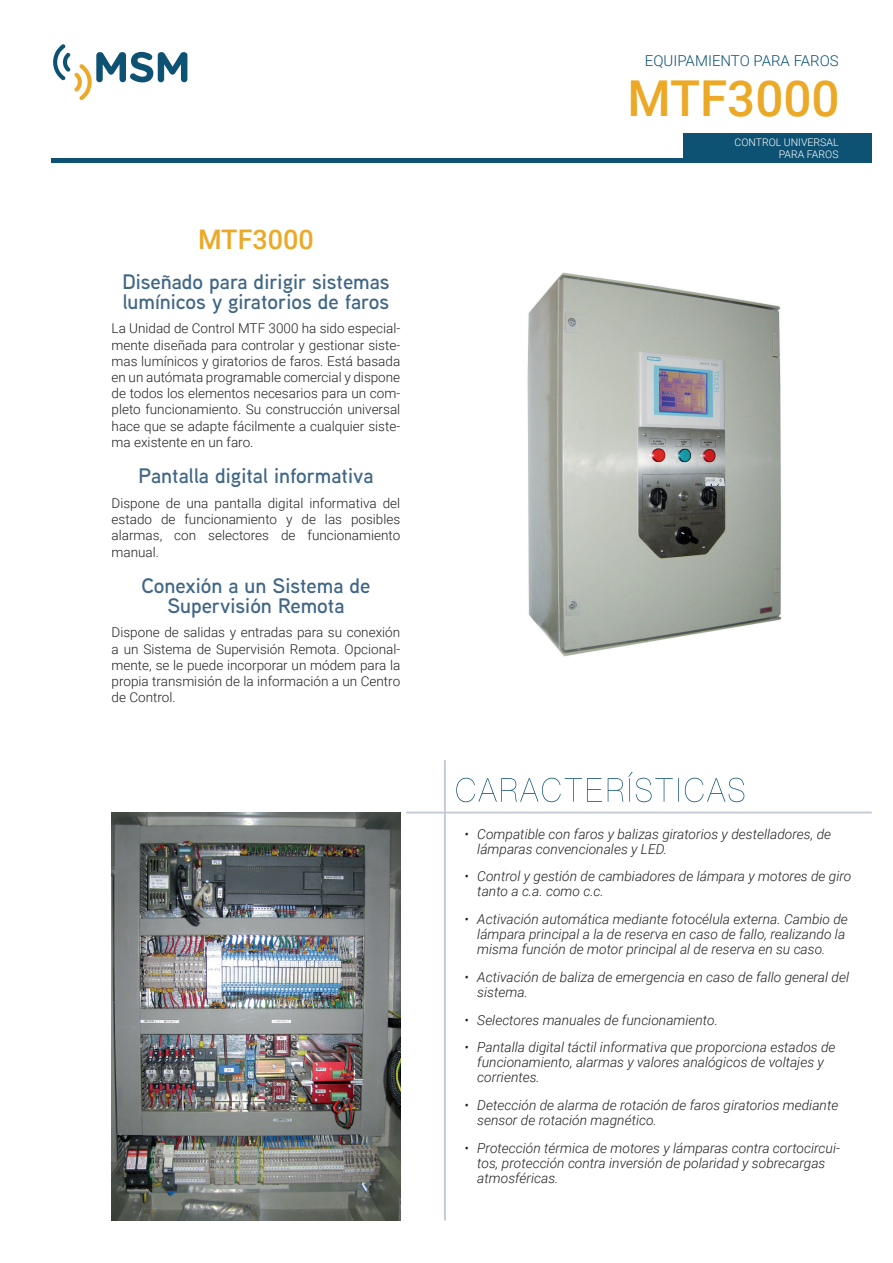
<style>
.page{position:relative;width:893px;height:1263px;background:#fff}
.page>*{position:absolute;margin:0;border:0;box-sizing:border-box;transform-origin:0 0}
.t1{font:500 49.5px "Roboto";color:#eba927}
.t2{font:500 27px "Roboto";color:#eba927}
.t3{font:600 21px/19.5px "Aaux Next";color:#406686}
.t4{font:300 15px "Roboto";color:#0e5273}
.t5{font:italic 300 13.8px/15px "Roboto";color:#231f20}
.PORTADA_parrafo_izqu{font:300 13.5px/16.2px "Roboto";color:#231f20;text-align:justify}
.t6{font:300 10.5px "Roboto";color:#fff}
</style>
<div class="page">
<div style="left:683px;top:133px;width:189px;height:26px;background:#0e5273"></div>
<svg style="left:53px;top:44px;width:134px;height:56px"></svg>
<div style="left:51px;top:158px;width:821px;height:5px;background:#0e5273"></div>
<hr style="left:444px;top:760px;width:2px;height:460px;background:#c4cad6">
<hr style="left:406px;top:811px;width:466px;height:2px;background:#c4cad6">
<svg style="left:456px;top:772px;width:288px;height:30px"></svg>
<img style="left:527px;top:272px;width:255px;height:385px">
<img style="left:112px;top:812px;width:288px;height:408px">
<p class="t2" style="left:198px;top:220px;width:117px">MTF3000</p>
<p class="t3" style="left:122px;top:272px;width:269px">Diseñado para dirigir sistemas lumínicos y giratorios de faros</p>
<p class="PORTADA_parrafo_izqu" style="left:112px;top:320px;width:290px">La Unidad de Control MTF 3000 ha sido especial&shy;mente diseñada para controlar y gestionar siste&shy;mas lumínicos y giratorios de faros. Está basada en un autómata programable comercial y dispone de todos los elementos necesarios para un com&shy;pleto funcionamiento. Su construcción universal hace que se adapte fácilmente a cualquier siste&shy;ma existente en un faro.</p>
<p class="t3" style="left:138px;top:466px;width:237px">Pantalla digital informativa</p>
<p class="PORTADA_parrafo_izqu" style="left:112px;top:495px;width:290px">Dispone de una pantalla digital informativa del estado de funcionamiento y de las posibles alarmas, con selectores de funcionamiento manual.</p>
<p class="t3" style="left:141px;top:575px;width:231px;text-align:center">Conexión a un Sistema de<br>Supervisión Remota</p>
<p class="PORTADA_parrafo_izqu" style="left:112px;top:624px;width:290px">Dispone de salidas y entradas para su conexión a un Sistema de Supervisión Remota. Opcional&shy;mente, se le puede incorporar un módem para la propia transmisión de la información a un Centro de Control.</p>
<p class="t4" style="left:645px;top:50px;width:195px">EQUIPAMIENTO PARA FAROS</p>
<p class="t1" style="left:627px;top:64px;width:214px">MTF3000</p>
<p class="t6" style="left:735px;top:135px;width:105px">CONTROL UNIVERSAL</p>
<p class="t6" style="left:779px;top:147px;width:61px">PARA FAROS</p>
<p class="t5" style="left:477px;top:826px;width:355px;text-indent:-13px">• Compatible con faros y balizas giratorios y destelladores, de lámparas convencionales y LED.</p>
<p class="t5" style="left:477px;top:868px;width:376px;text-indent:-13px">• Control y gestión de cambiadores de lámpara y motores de giro tanto a c.a. como c.c.</p>
<p class="t5" style="left:477px;top:911px;width:372px;text-indent:-13px">• Activación automática mediante fotocélula externa. Cambio de lámpara principal a la de reserva en caso de fallo, realizando la misma función de motor principal al de reserva en su caso.</p>
<p class="t5" style="left:477px;top:969px;width:373px;text-indent:-13px">• Activación de baliza de emergencia en caso de fallo general del sistema.</p>
<p class="t5" style="left:465px;top:1012px;width:255px">• Selectores manuales de funcionamiento.</p>
<p class="t5" style="left:477px;top:1039px;width:360px;text-indent:-13px">• Pantalla digital táctil informativa que proporciona estados de funcionamiento, alarmas y valores analógicos de voltajes y corrientes.</p>
<p class="t5" style="left:477px;top:1097px;width:363px;text-indent:-13px">• Detección de alarma de rotación de faros giratorios mediante sensor de rotación magnético.</p>
<p class="t5" style="left:477px;top:1140px;width:364px;text-indent:-13px">• Protección térmica de motores y lámparas contra cortocircui&shy;tos, protección contra inversión de polaridad y sobrecargas atmosféricas.</p>
</div>
